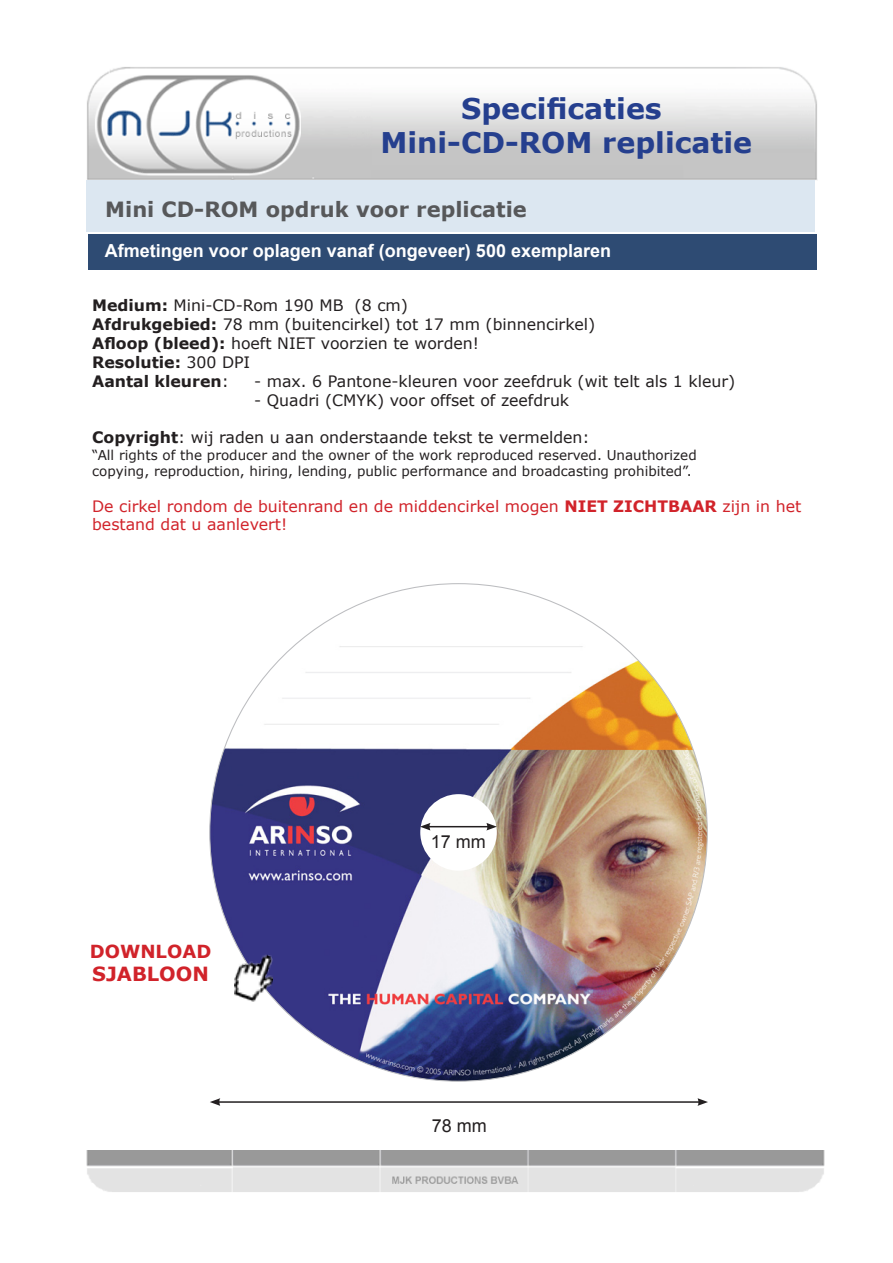
<style>
.page{position:relative;width:893px;height:1263px;background:#fff}
.page>*{position:absolute;margin:0;border:0;box-sizing:border-box;transform-origin:0 0}
.t1{font:700 28.5px "Verdana";color:#253f8e}
.t2{font:700 21px "Verdana";color:#57585a}
.t3{font:700 19.5px "Verdana";color:#d1232a}
.t4{font:700 18px "Arial";color:#fff}
.t5{font:18px "Arial";color:#231f20}
.t6{font:700 18px "Verdana";color:#d1232a}
.t7{font:15.75px "Verdana";color:#231f20}
.t8{font:15.75px/18.9px "Verdana";color:#d1232a}
.t9{font:700 15.75px "Verdana";color:#231f20}
.t10{font:13.5px "Verdana";color:#231f20}
.s1{font-weight:700}
.s2{font-weight:400}
</style>
<div class="page">
<img style="left:87px;top:67px;width:731px;height:113px">
<div style="left:86px;top:180px;width:728px;height:51px;background:#dce7f1"></div>
<div style="left:89px;top:234px;width:728px;height:36px;background:#2e4b73"></div>
<img style="left:86px;top:1150px;width:739px;height:42px">
<img style="left:210px;top:584px;width:497px;height:497px;border-radius:249px">
<div style="left:420px;top:794px;width:77px;height:77px;background:#fff;border-radius:50%"></div>
<hr style="left:428px;top:826px;width:61px;height:1px;background:#231f20">
<svg style="left:420px;top:823px;width:10px;height:7px"></svg>
<svg style="left:486px;top:823px;width:11px;height:7px"></svg>
<hr style="left:218px;top:1101px;width:482px;height:2px;background:#231f20">
<svg style="left:210px;top:1098px;width:10px;height:8px"></svg>
<svg style="left:697px;top:1098px;width:11px;height:8px"></svg>
<img style="left:235px;top:955px;width:37px;height:46px">
<p class="t1" style="left:461px;top:90px;width:202px">Specificaties</p>
<p class="t1" style="left:380px;top:124px;width:373px">Mini-CD-ROM replicatie</p>
<p class="t2" style="left:105px;top:196px;width:423px">Mini CD-ROM opdruk voor replicatie</p>
<p class="t4" style="left:105px;top:239px;width:508px">Afmetingen voor oplagen vanaf (ongeveer) 500 exemplaren</p>
<p class="t7" style="left:92px;top:295px;width:317px"><span class="s1">Medium:</span> Mini-CD-Rom 190 MB (8 cm)</p>
<p class="t7" style="left:92px;top:314px;width:505px"><span class="s1">Afdrukgebied:</span> 78 mm (buitencirkel) tot 17 mm (binnencirkel)</p>
<p class="t7" style="left:92px;top:333px;width:388px"><span class="s1">Afloop (bleed):</span> hoeft NIET voorzien te worden!</p>
<p class="t9" style="left:92px;top:352px;width:160px">Resolutie: <span class="s2">300 DPI</span></p>
<p class="t9" style="left:92px;top:371px;width:138px">Aantal kleuren<span class="s2">:</span></p>
<p class="t7" style="left:254px;top:371px;width:483px">- max. 6 Pantone-kleuren voor zeefdruk (wit telt als 1 kleur)</p>
<p class="t7" style="left:254px;top:390px;width:317px">- Quadri (CMYK) voor offset of zeefdruk</p>
<p class="t7" style="left:92px;top:428px;width:499px"><span class="s1">Copyright</span>: wij raden u aan onderstaande tekst te vermelden:</p>
<p class="t10" style="left:92px;top:446px;width:606px">“All rights of the producer and the owner of the work reproduced reserved. Unauthorized</p>
<p class="t10" style="left:92px;top:463px;width:601px">copying, reproduction, hiring, lending, public performance and broadcasting prohibited”.</p>
<p class="t8" style="left:92px;top:496px;width:711px">De cirkel rondom de buitenrand en de middencirkel mogen <span class="s1">NIET ZICHTBAAR</span> zijn in het bestand dat u aanlevert!</p>
<p class="t6" style="left:90px;top:940px;width:123px">DOWNLOAD</p>
<p class="t3" style="left:92px;top:962px;width:118px">SJABLOON</p>
<p class="t5" style="left:431px;top:830px;width:57px">17 mm</p>
<p class="t5" style="left:432px;top:1114px;width:57px">78 mm</p>
</div>
